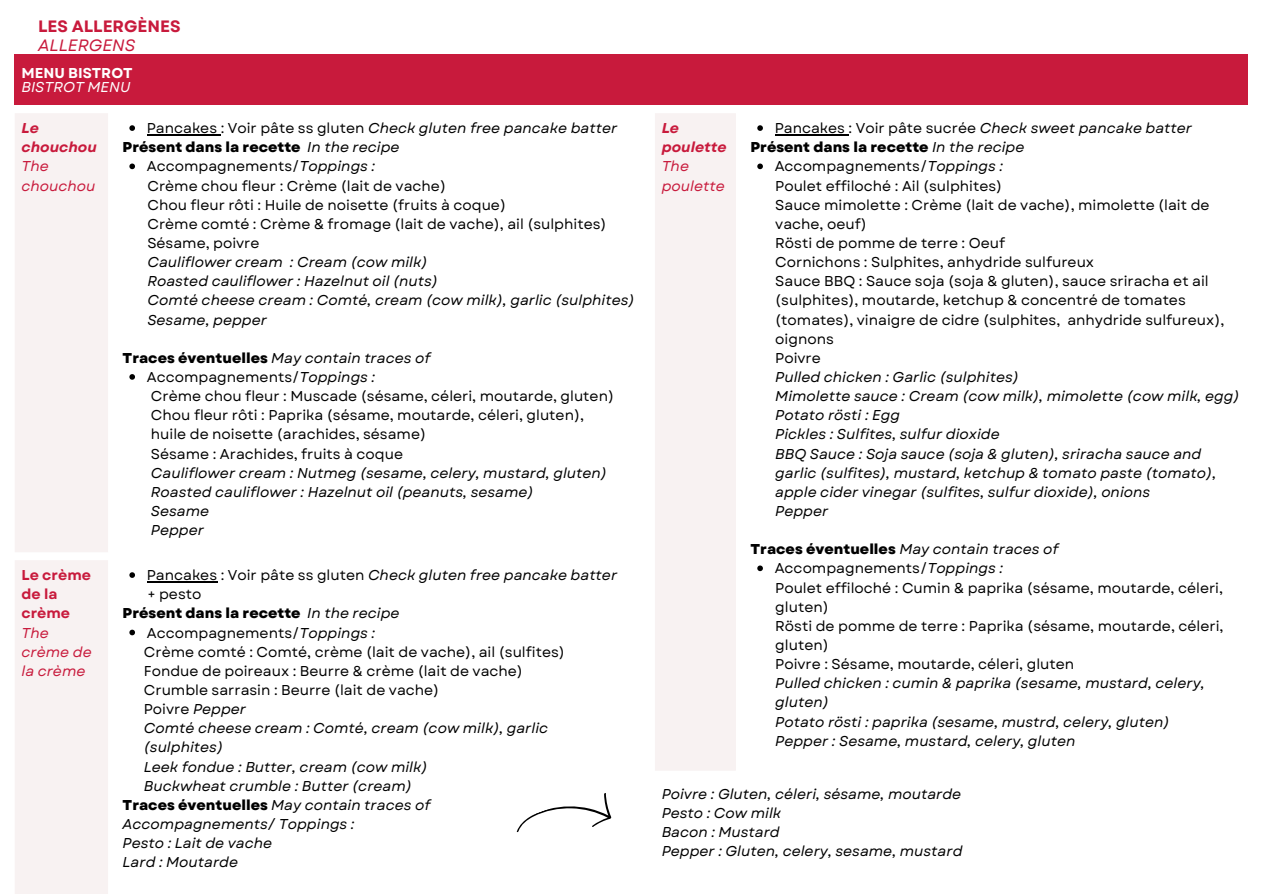
<style>
.page{position:relative;width:1263px;height:894px;background:#fff}
.page>*{position:absolute;margin:0;border:0;box-sizing:border-box;transform-origin:0 0}
.t1{font:700 16.5px "Garet";color:#c81a3c}
.t2{font:italic 16.5px "Garet";color:#c81a3c}
.t3{font:italic 14.25px "Garet";color:#000}
.t4{font:14.25px "Garet";color:#000}
.t5{font:800 14.25px "Garet";color:#000}
.t6{font:italic 14.25px/19.2px "Garet";color:#c81a3c}
.t7{font:italic 700 14.25px/19.2px "Garet";color:#c81a3c}
.t8{font:700 14.25px/19.2px "Garet";color:#c81a3c}
.t9{font:700 14.25px "Garet";color:#fff}
.t10{font:italic 14.25px "Garet";color:#fff}
.s1{font-style:normal}
.s2{font-weight:400;font-style:italic}
.s3{font-style:italic}
.s4{font-weight:800;font-style:normal}
</style>
<div class="page">
<div style="left:15px;top:55px;width:1233px;height:50px;background:#c81a3c"></div>
<svg style="left:15px;top:113px;width:721px;height:780px"></svg>
<div style="left:655px;top:778px;width:593px;height:115px;background:#fff"></div>
<svg style="left:129px;top:125px;width:6px;height:6px"></svg>
<hr style="left:147px;top:134px;width:74px;height:1px;background:#000">
<svg style="left:129px;top:163px;width:6px;height:6px"></svg>
<svg style="left:129px;top:374px;width:6px;height:5px"></svg>
<svg style="left:757px;top:125px;width:6px;height:6px"></svg>
<hr style="left:775px;top:134px;width:74px;height:1px;background:#000">
<svg style="left:757px;top:163px;width:6px;height:6px"></svg>
<svg style="left:757px;top:565px;width:6px;height:6px"></svg>
<svg style="left:129px;top:572px;width:6px;height:5px"></svg>
<hr style="left:147px;top:581px;width:70px;height:1px;background:#000">
<svg style="left:129px;top:629px;width:6px;height:6px"></svg>
<svg style="left:512px;top:788px;width:103px;height:64px"></svg>
<p class="t1" style="left:38px;top:14px;width:144px">LES ALLERGÈNES</p>
<p class="t2" style="left:38px;top:33px;width:99px">ALLERGENS</p>
<h1 class="t9" style="left:21px;top:63px;width:113px">MENU BISTROT</h1>
<p class="t10" style="left:21px;top:76px;width:110px">BISTROT MENU</p>
<p class="t7" style="left:21px;top:119px;width:77px">Le chouchou</p>
<p class="t6" style="left:21px;top:157px;width:29px">The</p>
<p class="t6" style="left:21px;top:176px;width:76px">chouchou</p>
<p class="t3" style="left:147px;top:118px;width:472px"><span class="s1">Pancakes : Voir pâte ss gluten</span> Check gluten free pancake batter</p>
<p class="t5" style="left:123px;top:137px;width:279px">Présent dans la recette <span class="s2">In the recipe</span></p>
<p class="t4" style="left:147px;top:156px;width:230px">Accompagnements/<span class="s3">Toppings :</span></p>
<p class="t4" style="left:147px;top:175px;width:300px">Crème chou fleur : Crème (lait de vache)</p>
<p class="t4" style="left:147px;top:194px;width:360px">Chou fleur rôti : Huile de noisette (fruits à coque)</p>
<p class="t4" style="left:147px;top:213px;width:461px">Crème comté : Crème &amp; fromage (lait de vache), ail (sulphites)</p>
<p class="t4" style="left:147px;top:233px;width:114px">Sésame, poivre</p>
<p class="t3" style="left:147px;top:252px;width:282px">Cauliflower cream : Cream (cow milk)</p>
<p class="t3" style="left:147px;top:271px;width:292px">Roasted cauliflower : Hazelnut oil (nuts)</p>
<p class="t3" style="left:147px;top:290px;width:489px">Comté cheese cream : Comté, cream (cow milk), garlic (sulphites)</p>
<p class="t3" style="left:147px;top:309px;width:121px">Sesame, pepper</p>
<p class="t3" style="left:123px;top:347px;width:309px"><span class="s4">Traces éventuelles</span> May contain traces of</p>
<p class="t4" style="left:147px;top:366px;width:230px">Accompagnements/<span class="s3">Toppings :</span></p>
<p class="t4" style="left:151px;top:386px;width:465px">Crème chou fleur : Muscade (sésame, céleri, moutarde, gluten)</p>
<p class="t4" style="left:151px;top:405px;width:435px">Chou fleur rôti : Paprika (sésame, moutarde, céleri, gluten),</p>
<p class="t4" style="left:151px;top:424px;width:277px">huile de noisette (arachides, sésame)</p>
<p class="t4" style="left:151px;top:443px;width:254px">Sésame : Arachides, fruits à coque</p>
<p class="t3" style="left:151px;top:462px;width:458px">Cauliflower cream : Nutmeg (sesame, celery, mustard, gluten)</p>
<p class="t3" style="left:151px;top:481px;width:384px">Roasted cauliflower : Hazelnut oil (peanuts, sesame)</p>
<p class="t3" style="left:151px;top:500px;width:60px">Sesame</p>
<p class="t3" style="left:151px;top:519px;width:55px">Pepper</p>
<p class="t8" style="left:21px;top:565px;width:71px">Le crème de la crème</p>
<p class="t6" style="left:21px;top:623px;width:29px">The</p>
<p class="t6" style="left:21px;top:642px;width:72px">crème de la crème</p>
<p class="t3" style="left:147px;top:564px;width:472px"><span class="s1">Pancakes : Voir pâte ss gluten</span> Check gluten free pancake batter</p>
<p class="t4" style="left:147px;top:584px;width:56px">+ pesto</p>
<p class="t5" style="left:123px;top:603px;width:279px">Présent dans la recette <span class="s2">In the recipe</span></p>
<p class="t4" style="left:147px;top:622px;width:230px">Accompagnements/<span class="s3">Toppings :</span></p>
<p class="t4" style="left:144px;top:641px;width:422px">Crème comté : Comté, crème (lait de vache), ail (sulfites)</p>
<p class="t4" style="left:144px;top:660px;width:381px">Fondue de poireaux : Beurre &amp; crème (lait de vache)</p>
<p class="t4" style="left:144px;top:679px;width:297px">Crumble sarrasin : Beurre (lait de vache)</p>
<p class="t4" style="left:144px;top:698px;width:104px">Poivre <span class="s3">Pepper</span></p>
<p class="t3" style="left:144px;top:717px;width:406px">Comté cheese cream : Comté, cream (cow milk), garlic</p>
<p class="t3" style="left:144px;top:737px;width:81px">(sulphites)</p>
<p class="t3" style="left:144px;top:756px;width:285px">Leek fondue : Butter, cream (cow milk)</p>
<p class="t3" style="left:144px;top:775px;width:270px">Buckwheat crumble : Butter (cream)</p>
<p class="t3" style="left:123px;top:794px;width:309px"><span class="s4">Traces éventuelles</span> May contain traces of</p>
<p class="t3" style="left:123px;top:813px;width:233px">Accompagnements/ Toppings :</p>
<p class="t3" style="left:123px;top:832px;width:151px">Pesto : Lait de vache</p>
<p class="t3" style="left:123px;top:851px;width:117px">Lard : Moutarde</p>
<p class="t7" style="left:662px;top:119px;width:67px">Le poulette</p>
<p class="t6" style="left:662px;top:157px;width:29px">The</p>
<p class="t6" style="left:662px;top:176px;width:65px">poulette</p>
<p class="t4" style="left:775px;top:118px;width:419px">Pancakes : Voir pâte sucrée <span class="s3">Check sweet pancake batter</span></p>
<p class="t5" style="left:750px;top:137px;width:275px">Présent dans la recette <span class="s2">In the recipe</span></p>
<p class="t4" style="left:775px;top:156px;width:230px">Accompagnements/<span class="s3">Toppings :</span></p>
<p class="t4" style="left:775px;top:175px;width:228px">Poulet effiloché : Ail (sulphites)</p>
<p class="t4" style="left:775px;top:194px;width:436px">Sauce mimolette : Crème (lait de vache), mimolette (lait de</p>
<p class="t4" style="left:775px;top:213px;width:93px">vache, oeuf)</p>
<p class="t4" style="left:775px;top:233px;width:231px">Rösti de pomme de terre : Oeuf</p>
<p class="t4" style="left:775px;top:252px;width:320px">Cornichons : Sulphites, anhydride sulfureux</p>
<p class="t4" style="left:775px;top:271px;width:435px">Sauce BBQ : Sauce soja (soja &amp; gluten), sauce sriracha et ail</p>
<p class="t4" style="left:775px;top:290px;width:412px">(sulphites), moutarde, ketchup &amp; concentré de tomates</p>
<p class="t4" style="left:775px;top:309px;width:450px">(tomates), vinaigre de cidre (sulphites, anhydride sulfureux),</p>
<p class="t4" style="left:775px;top:328px;width:60px">oignons</p>
<p class="t4" style="left:775px;top:347px;width:47px">Poivre</p>
<p class="t3" style="left:775px;top:366px;width:245px">Pulled chicken : Garlic (sulphites)</p>
<p class="t3" style="left:775px;top:386px;width:466px">Mimolette sauce : Cream (cow milk), mimolette (cow milk, egg)</p>
<p class="t3" style="left:775px;top:405px;width:126px">Potato rösti : Egg</p>
<p class="t3" style="left:775px;top:424px;width:226px">Pickles : Sulfites, sulfur dioxide</p>
<p class="t3" style="left:775px;top:443px;width:428px">BBQ Sauce : Soja sauce (soja &amp; gluten), sriracha sauce and</p>
<p class="t3" style="left:775px;top:462px;width:442px">garlic (sulfites), mustard, ketchup &amp; tomato paste (tomato),</p>
<p class="t3" style="left:775px;top:481px;width:376px">apple cider vinegar (sulfites, sulfur dioxide), onions</p>
<p class="t3" style="left:775px;top:500px;width:55px">Pepper</p>
<p class="t3" style="left:750px;top:539px;width:309px"><span class="s4">Traces éventuelles</span> May contain traces of</p>
<p class="t4" style="left:775px;top:558px;width:230px">Accompagnements/<span class="s3">Toppings :</span></p>
<p class="t4" style="left:775px;top:577px;width:449px">Poulet effiloché : Cumin &amp; paprika (sésame, moutarde, céleri,</p>
<p class="t4" style="left:775px;top:596px;width:55px">gluten)</p>
<p class="t4" style="left:775px;top:615px;width:450px">Rösti de pomme de terre : Paprika (sésame, moutarde, céleri,</p>
<p class="t4" style="left:775px;top:634px;width:55px">gluten)</p>
<p class="t4" style="left:775px;top:653px;width:300px">Poivre : Sésame, moutarde, céleri, gluten</p>
<p class="t3" style="left:775px;top:672px;width:431px">Pulled chicken : cumin &amp; paprika (sesame, mustard, celery,</p>
<p class="t3" style="left:775px;top:692px;width:55px">gluten)</p>
<p class="t3" style="left:775px;top:711px;width:396px">Potato rösti : paprika (sesame, mustrd, celery, gluten)</p>
<p class="t3" style="left:775px;top:730px;width:302px">Pepper : Sesame, mustard, celery, gluten</p>
<p class="t3" style="left:662px;top:783px;width:301px">Poivre : Gluten, céleri, sésame, moutarde</p>
<p class="t3" style="left:662px;top:802px;width:121px">Pesto : Cow milk</p>
<p class="t3" style="left:662px;top:821px;width:120px">Bacon : Mustard</p>
<p class="t3" style="left:662px;top:840px;width:302px">Pepper : Gluten, celery, sesame, mustard</p>
</div>
